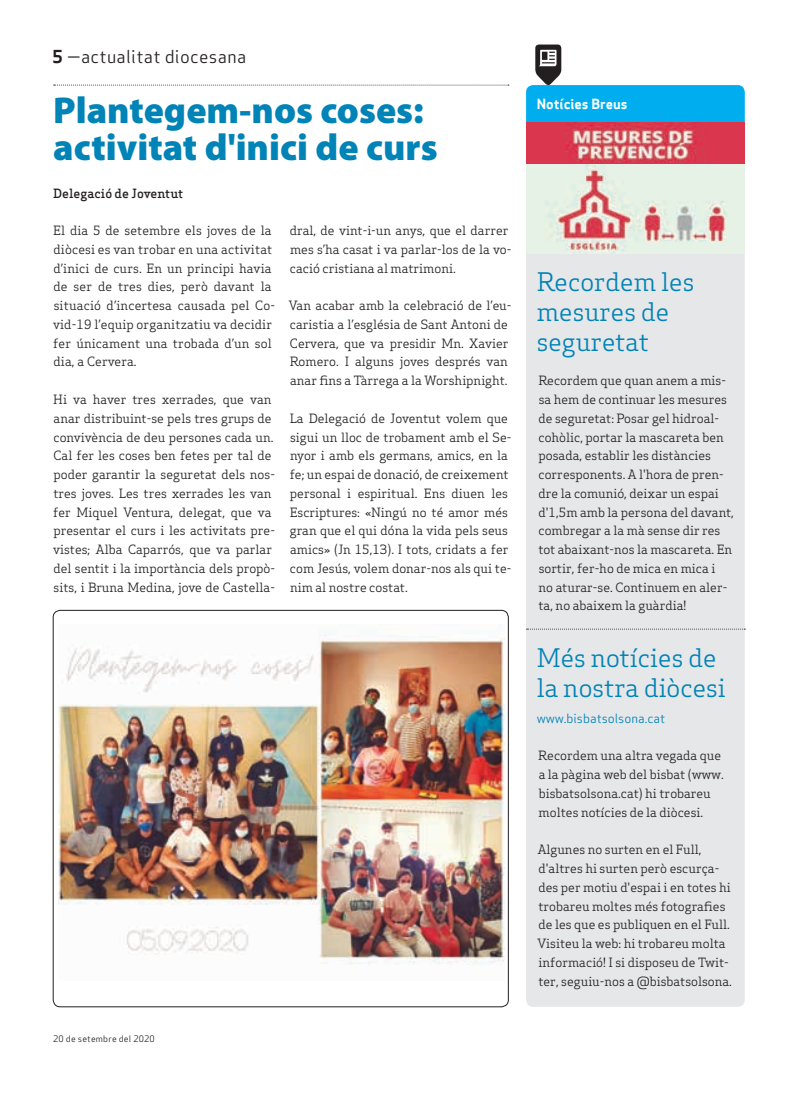
<style>
.page{position:relative;width:798px;height:1099px;background:#fff}
.page>*{position:absolute;margin:0;border:0;box-sizing:border-box;transform-origin:0 0}
.Titulars{font:900 37.5px "Myriad Pro";color:#0083b6}
.Subtitol_Secció{font:25px/30px "Apex Serif";color:#0083b6}
.Capçalera{font:17.5px "Apex Sans Book T";letter-spacing:.02em;color:#231f20}
.Titular_Secció_Petit{font:13.75px "Apex Sans Bold T";color:#fff}
.Text_General{font:12.5px/18.8px "Apex Serif";color:#231f20}
.Titulars-2{font:12.5px "Apex Sans Book T";color:#0083b6}
.Autors{font:500 12.5px "Apex Serif";color:#231f20}
.Data_Peu{font:8.75px "Apex Sans Book T";letter-spacing:.02em;color:#231f20}
.s1{font-family:"Apex Sans Bold T"}
</style>
<div class="page">
<img style="left:59px;top:624px;width:445px;height:341px">
<svg style="left:54px;top:85px;width:454px;height:1px"></svg>
<div style="left:526px;top:254px;width:218px;height:752px;background:#e6e7e9"></div>
<img style="left:526px;top:164px;width:218px;height:90px">
<img style="left:526px;top:123px;width:218px;height:41px">
<svg style="left:526px;top:628px;width:219px;height:1px"></svg>
<svg style="left:526px;top:45px;width:218px;height:78px"></svg>
<p class="Capçalera" style="left:52px;top:46px;width:195px"><span class="s1">5</span> —actualitat diocesana</p>
<p class="Titulars" style="left:53px;top:85px;width:372px">Plantegem-nos coses:</p>
<p class="Titulars" style="left:53px;top:122px;width:386px">activitat d'inici de curs</p>
<p class="Autors" style="left:53px;top:185px;width:132px">Delegació de Joventut</p>
<p class="Text_General" style="left:53px;top:221px;width:223px">El dia 5 de setembre els joves de la diòcesi es van trobar en una activitat d’inici de curs. En un principi havia de ser de tres dies, però davant la situació d’incertesa causada pel Co&shy;vid-19 l’equip organitzatiu va decidir fer únicament una trobada d’un sol dia, a Cervera.</p>
<p class="Text_General" style="left:53px;top:390px;width:223px">Hi va haver tres xerrades, que van anar distribuint-se pels tres grups de convivència de deu persones cada un.<br>Cal fer les coses ben fetes per tal de poder garantir la seguretat dels nos&shy;tres joves. Les tres xerrades les van fer Miquel Ventura, delegat, que va presentar el curs i les activitats pre&shy;vistes; Alba Caparrós, que va parlar del sentit i la importància dels propò&shy;sits, i Bruna Medina, jove de Castella-</p>
<p class="Text_General" style="left:290px;top:221px;width:223px">dral, de vint-i-un anys, que el darrer mes s’ha casat i va parlar-los de la vo&shy;cació cristiana al matrimoni.</p>
<p class="Text_General" style="left:288px;top:296px;width:224px">Van acabar amb la celebració de l’eu&shy;caristia a l’església de Sant Antoni de Cervera, que va presidir Mn. Xavier Romero. I alguns joves després van anar fins a Tàrrega a la Worshipnight.</p>
<p class="Text_General" style="left:289px;top:408px;width:223px">La Delegació de Joventut volem que sigui un lloc de trobament amb el Se&shy;nyor i amb els germans, amics, en la fe; un espai de donació, de creixement personal i espiritual. Ens diuen les Escriptures: «Ningú no té amor més gran que el qui dóna la vida pels seus amics» (Jn 15,13). I tots, cridats a fer com Jesús, volem donar-nos als qui te&shy;nim al nostre costat.</p>
<p class="Data_Peu" style="left:53px;top:1032px;width:103px">20 de setembre del 2020</p>
<p class="Titular_Secció_Petit" style="left:536px;top:95px;width:92px">Notícies Breus</p>
<p class="Subtitol_Secció" style="left:536px;top:267px;width:159px">Recordem les mesures de seguretat</p>
<p class="Text_General" style="left:538px;top:371px;width:197px">Recordem que quan anem a mis&shy;sa hem de continuar les mesures de seguretat: Posar gel hidroal&shy;cohòlic, portar la mascareta ben posada, establir les distàncies corresponents. A l'hora de pren&shy;dre la comunió, deixar un espai d'1,5m amb la persona del davant, combregar a la mà sense dir res tot abaixant-nos la mascareta. En sortir, fer-ho de mica en mica i<br>no aturar-se. Continuem en aler&shy;ta, no abaixem la guàrdia!</p>
<p class="Subtitol_Secció" style="left:536px;top:642px;width:190px">Més notícies de la nostra diòcesi</p>
<p class="Titulars-2" style="left:536px;top:710px;width:130px">www.bisbatsolsona.cat</p>
<p class="Text_General" style="left:538px;top:746px;width:187px">Recordem una altra vegada que a la pàgina web del bisbat (www. bisbatsolsona.cat) hi trobareu moltes notícies de la diòcesi.</p>
<p class="Text_General" style="left:537px;top:840px;width:196px">Algunes no surten en el Full, d'altres hi surten però escurça&shy;des per motiu d'espai i en totes hi trobareu moltes més fotografies de les que es publiquen en el Full.<br>Visiteu la web: hi trobareu molta informació! I si disposeu de Twit&shy;ter, seguiu-nos a @bisbatsolsona.</p>
</div>
